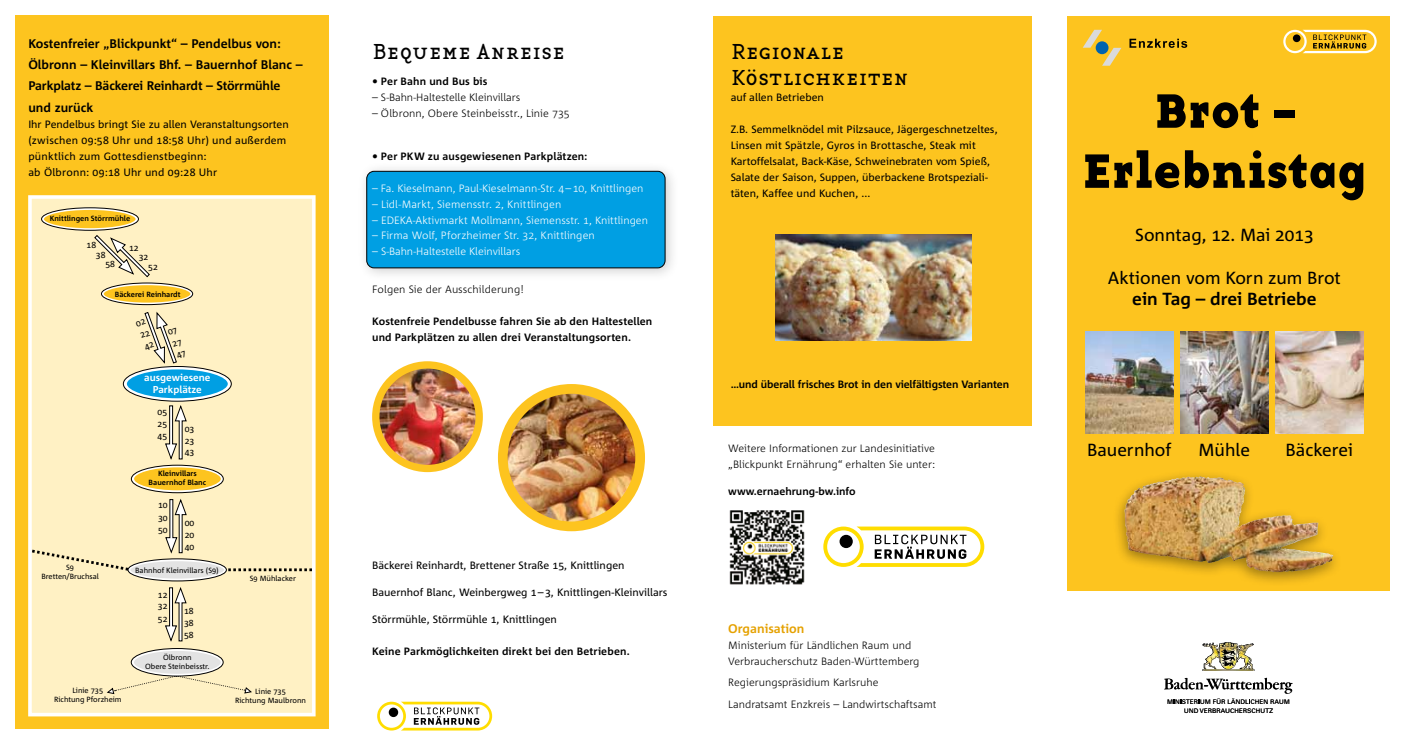
<style>
.page{position:relative;width:1407px;height:745px;background:#fff}
.page>*{position:absolute;margin:0;border:0;box-sizing:border-box;transform-origin:0 0}
.t1{font:50px/60px "Base Twelve Serif B";letter-spacing:-.015em;color:#000;text-align:center}
.t2{font:22.5px/26.6px "Base Twelve Serif Smallcaps";letter-spacing:-.015em;color:#000}
.t3{font:17.5px "Agro Sans";color:#000}
.t4{font:700 17.5px "Agro Sans";color:#000}
.t5{font:700 12.5px/21.2px "Agro Sans";color:#000}
.t6{font:700 12.5px "Agro Sans";color:#e5a100}
.t7{font:10.62px/16px "Agro Sans";color:#000}
.t8{font:300 10.62px/16px "Agro Sans";color:#000}
.t9{font:700 10.62px/16px "Agro Sans";letter-spacing:.01em;color:#000}
.t10{font:300 10.62px "Agro Sans";color:#fff}
.t11{font:700 10.62px "Agro Sans";letter-spacing:-.01em;color:#000}
.t12{font:700 10px/12px "Agro Sans";color:#fff;text-align:center}
.t13{font:8.75px/12.1px "Agro Sans";color:#000;text-align:justify}
.t14{font:7.5px/9px "Agro Sans";color:#000;text-align:center}
.t15{font:700 7.5px/9px "Agro Sans";color:#000;text-align:center}
</style>
<div class="page">
<div style="left:357px;top:161px;width:323px;height:121px;background:#000;opacity:.2"></div>
<div style="left:367px;top:171px;width:298px;height:97px;background:#009fe3;border-radius:7px"></div>
<div style="left:366px;top:171px;width:299px;height:97px;border:1px solid #000;border-radius:7px"></div>
<div style="left:15px;top:16px;width:314px;height:712px;background:#fdc41f"></div>
<div style="left:1067px;top:16px;width:322px;height:574px;background:#fdc41f"></div>
<img style="left:1203px;top:642px;width:52px;height:28px">
<svg style="left:1164px;top:677px;width:128px;height:35px"></svg>
<svg style="left:1082px;top:30px;width:39px;height:36px"></svg>
<div style="left:1095px;top:41px;width:13px;height:13px;background:#0063af;border-radius:50%"></div>
<svg style="left:1129px;top:39px;width:58px;height:9px"></svg>
<svg style="left:1283px;top:30px;width:93px;height:23px"></svg>
<img style="left:1085px;top:331px;width:88px;height:102px">
<img style="left:1180px;top:331px;width:88px;height:102px">
<img style="left:1275px;top:331px;width:88px;height:102px">
<div style="left:713px;top:16px;width:319px;height:409px;background:#fdc41f"></div>
<img style="left:729px;top:510px;width:76px;height:75px">
<svg style="left:823px;top:526px;width:161px;height:40px"></svg>
<div style="left:1112px;top:468px;width:231px;height:118px;background:#000;opacity:.4"></div>
<img style="left:1124px;top:476px;width:83px;height:86px">
<svg style="left:377px;top:701px;width:115px;height:29px"></svg>
<img style="left:775px;top:234px;width:196px;height:106px">
<div style="left:28px;top:195px;width:288px;height:521px;background:#fff1c4;border:4px solid #fff"></div>
<svg style="left:228px;top:568px;width:84px;height:3px"></svg>
<svg style="left:29px;top:547px;width:107px;height:26px"></svg>
<svg style="left:107px;top:674px;width:145px;height:19px"></svg>
<div style="left:103px;top:284px;width:89px;height:19px;background:#fdc41f;border-radius:50%"></div>
<div style="left:101px;top:283px;width:92px;height:21px;border:2px solid #fff;border-radius:50%"></div>
<div style="left:101px;top:282px;width:92px;height:23px;border:1px solid #000;border-radius:50%"></div>
<div style="left:43px;top:209px;width:94px;height:20px;background:#fdc41f;border-radius:50%"></div>
<div style="left:42px;top:207px;width:96px;height:23px;border:2px solid #fff;border-radius:50%"></div>
<div style="left:41px;top:207px;width:98px;height:23px;border:1px solid #000;border-radius:50%"></div>
<div style="left:133px;top:466px;width:89px;height:25px;background:#fdc41f;border-radius:50%"></div>
<div style="left:132px;top:465px;width:91px;height:27px;border:2px solid #fff;border-radius:50%"></div>
<div style="left:131px;top:464px;width:93px;height:28px;border:1px solid #000;border-radius:50%"></div>
<div style="left:133px;top:649px;width:89px;height:25px;background:#e3e3e3;border-radius:50%"></div>
<div style="left:132px;top:648px;width:91px;height:27px;border:2px solid #fff;border-radius:50%"></div>
<div style="left:131px;top:647px;width:92px;height:29px;border:1px solid #000;border-radius:50%"></div>
<svg style="left:165px;top:405px;width:22px;height:54px"></svg>
<svg style="left:94px;top:235px;width:56px;height:42px"></svg>
<svg style="left:165px;top:499px;width:22px;height:54px"></svg>
<svg style="left:165px;top:587px;width:22px;height:54px"></svg>
<div style="left:125px;top:367px;width:104px;height:32px;background:#009fe3;border-radius:50%"></div>
<div style="left:124px;top:366px;width:107px;height:35px;border:3px solid #fff;border-radius:50%"></div>
<div style="left:123px;top:366px;width:109px;height:35px;border:1px solid #000;border-radius:50%"></div>
<div style="left:129px;top:559px;width:96px;height:20px;background:#e3e3e3;border-radius:50%"></div>
<div style="left:128px;top:558px;width:98px;height:22px;border:2px solid #fff;border-radius:50%"></div>
<div style="left:128px;top:558px;width:99px;height:23px;border:1px solid #000;border-radius:50%"></div>
<img style="left:503px;top:391px;width:137px;height:131px">
<div style="left:498px;top:384px;width:147px;height:147px;border:10px solid #fdc41f;border-radius:50%"></div>
<img style="left:376px;top:368px;width:103px;height:99px">
<div style="left:372px;top:361px;width:111px;height:111px;border:7px solid #fdc41f;border-radius:50%"></div>
<svg style="left:144px;top:311px;width:33px;height:52px"></svg>
<p class="t5" style="left:28px;top:33px;width:276px">Kostenfreier „Blickpunkt“ – Pendelbus von:<br>Ölbronn – Kleinvillars Bhf. – Bauernhof Blanc – Parkplatz – Bäckerei Reinhardt – Störrmühle und zurück</p>
<p class="t7" style="left:28px;top:116px;width:262px">Ihr Pendelbus bringt Sie zu allen Veranstaltungsorten (zwischen 09:58 Uhr und 18:58 Uhr) und außerdem pünktlich zum Gottesdienstbeginn:<br>ab Ölbronn: 09:18 Uhr und 09:28 Uhr</p>
<p class="t15" style="left:50px;top:214px;width:82px">Knittlingen Störrmühle</p>
<p class="t13" style="left:96px;top:240px;width:11px;line-height:9.9px;text-indent:-9px">18<br>38</p>
<p class="t13" style="left:105px;top:258px;width:11px">58</p>
<p class="t13" style="left:129px;top:242px;width:11px">12</p>
<p class="t13" style="left:148px;top:252px;width:11px;line-height:9.2px;text-indent:-10px">32<br>52</p>
<p class="t15" style="left:115px;top:289px;width:67px">Bäckerei Reinhardt</p>
<p class="t13" style="left:134px;top:318px;width:11px;rotate:-20deg">02<br>22<br>42</p>
<p class="t13" style="left:166px;top:326px;width:11px;line-height:12.8px;rotate:-20deg">07<br>27</p>
<p class="t12" style="left:144px;top:371px;width:68px">ausgewiesene<br>Parkplätze</p>
<p class="t13" style="left:158px;top:405px;width:11px">05<br>25<br>45</p>
<p class="t13" style="left:185px;top:422px;width:11px">03<br>23<br>43</p>
<p class="t15" style="left:149px;top:469px;width:59px">Kleinvillars<br>Bauernhof Blanc</p>
<p class="t13" style="left:158px;top:498px;width:11px;line-height:12.5px">10<br>30<br>50</p>
<p class="t13" style="left:185px;top:516px;width:11px">00<br>20<br>40</p>
<p class="t14" style="left:41px;top:562px;width:59px">S9<br>Bretten/Bruchsal</p>
<p class="t14" style="left:250px;top:573px;width:48px">S9 Mühlacker</p>
<p class="t14" style="left:135px;top:565px;width:85px">Bahnhof Kleinvillars (S9)</p>
<p class="t13" style="left:158px;top:588px;width:11px">12<br>32<br>52</p>
<p class="t13" style="left:184px;top:604px;width:11px">18<br>38<br>58</p>
<p class="t14" style="left:145px;top:652px;width:66px">Ölbronn<br>Obere Steinbeisstr.</p>
<p class="t14" style="left:54px;top:685px;width:69px">Linie 735<br>Richtung Pforzheim</p>
<p class="t14" style="left:235px;top:686px;width:72px">Linie 735<br>Richtung Maulbronn</p>
<h2 class="t2" style="left:372px;top:37px;width:195px">Bequeme Anreise</h2>
<p class="t9" style="left:372px;top:73px;width:117px">• Per Bahn und Bus bis</p>
<p class="t8" style="left:372px;top:89px;width:150px">– S-Bahn-Haltestelle Kleinvillars</p>
<p class="t8" style="left:372px;top:105px;width:199px">– Ölbronn, Obere Steinbeisstr., Linie 735</p>
<p class="t9" style="left:372px;top:148px;width:217px">• Per PKW zu ausgewiesenen Parkplätzen:</p>
<p class="t10" style="left:372px;top:182px;width:273px">– Fa. Kieselmann, Paul-Kieselmann-Str. 4–10, Knittlingen</p>
<p class="t10" style="left:372px;top:198px;width:191px">– Lidl-Markt, Siemensstr. 2, Knittlingen</p>
<p class="t10" style="left:372px;top:214px;width:277px">– EDEKA-Aktivmarkt Mollmann, Siemensstr. 1, Knittlingen</p>
<p class="t10" style="left:372px;top:230px;width:224px">– Firma Wolf, Pforzheimer Str. 32, Knittlingen</p>
<p class="t10" style="left:372px;top:246px;width:150px">– S-Bahn-Haltestelle Kleinvillars</p>
<p class="t8" style="left:372px;top:281px;width:153px">Folgen Sie der Ausschilderung!</p>
<p class="t9" style="left:372px;top:313px;width:282px">Kostenfreie Pendelbusse fahren Sie ab den Haltestellen und Parkplätzen zu allen drei Veranstaltungsorten.</p>
<p class="t7" style="left:372px;top:557px;width:254px">Bäckerei Reinhardt, Brettener Straße 15, Knittlingen</p>
<p class="t7" style="left:372px;top:584px;width:297px">Bauernhof Blanc, Weinbergweg 1–3, Knittlingen-Kleinvillars</p>
<p class="t7" style="left:372px;top:610px;width:186px">Störrmühle, Störrmühle 1, Knittlingen</p>
<p class="t9" style="left:372px;top:642px;width:259px">Keine Parkmöglichkeiten direkt bei den Betrieben.</p>
<h2 class="t2" style="left:731px;top:37px;width:179px">Regionale<br>Köstlichkeiten</h2>
<p class="t7" style="left:731px;top:89px;width:95px">auf allen Betrieben</p>
<p class="t7" style="left:731px;top:121px;width:269px">Z.B. Semmelknödel mit Pilzsauce, Jägergeschnetzeltes, Linsen mit Spätzle, Gyros in Brottasche, Steak mit Kartoffelsalat, Back-Käse, Schweinebraten vom Spieß, Salate der Saison, Suppen, überbackene Brotspeziali&shy;täten, Kaffee und Kuchen, ...</p>
<p class="t11" style="left:731px;top:378px;width:280px">…und überall frisches Brot in den vielfältigsten Varianten</p>
<h1 class="t1" style="left:1082px;top:78px;width:286px">Brot –<br>Erlebnistag</h1>
<h3 class="t3" style="left:1135px;top:225px;width:180px">Sonntag, 12. Mai 2013</h3>
<h3 class="t3" style="left:1108px;top:268px;width:234px">Aktionen vom Korn zum Brot</h3>
<h3 class="t4" style="left:1132px;top:289px;width:186px">ein Tag – drei Betriebe</h3>
<p class="t8" style="left:728px;top:440px;width:208px">Weitere Informationen zur Landesinitiative</p>
<h3 class="t3" style="left:1087px;top:440px;width:86px">Bauernhof</h3>
<h3 class="t3" style="left:1198px;top:440px;width:53px">Mühle</h3>
<h3 class="t3" style="left:1285px;top:440px;width:69px">Bäckerei</h3>
<p class="t8" style="left:728px;top:456px;width:208px">„Blickpunkt Ernährung“ erhalten Sie unter:</p>
<p class="t9" style="left:728px;top:483px;width:129px">www.ernaehrung-bw.info</p>
<p class="t6" style="left:728px;top:621px;width:77px">Organisation</p>
<p class="t8" style="left:728px;top:637px;width:193px">Ministerium für Ländlichen Raum und<br>Verbraucherschutz Baden-Württemberg</p>
<p class="t8" style="left:728px;top:671px;width:210px;line-height:21.2px">Regierungspräsidium Karlsruhe<br>Landratsamt Enzkreis – Landwirtschaftsamt</p>
</div>
